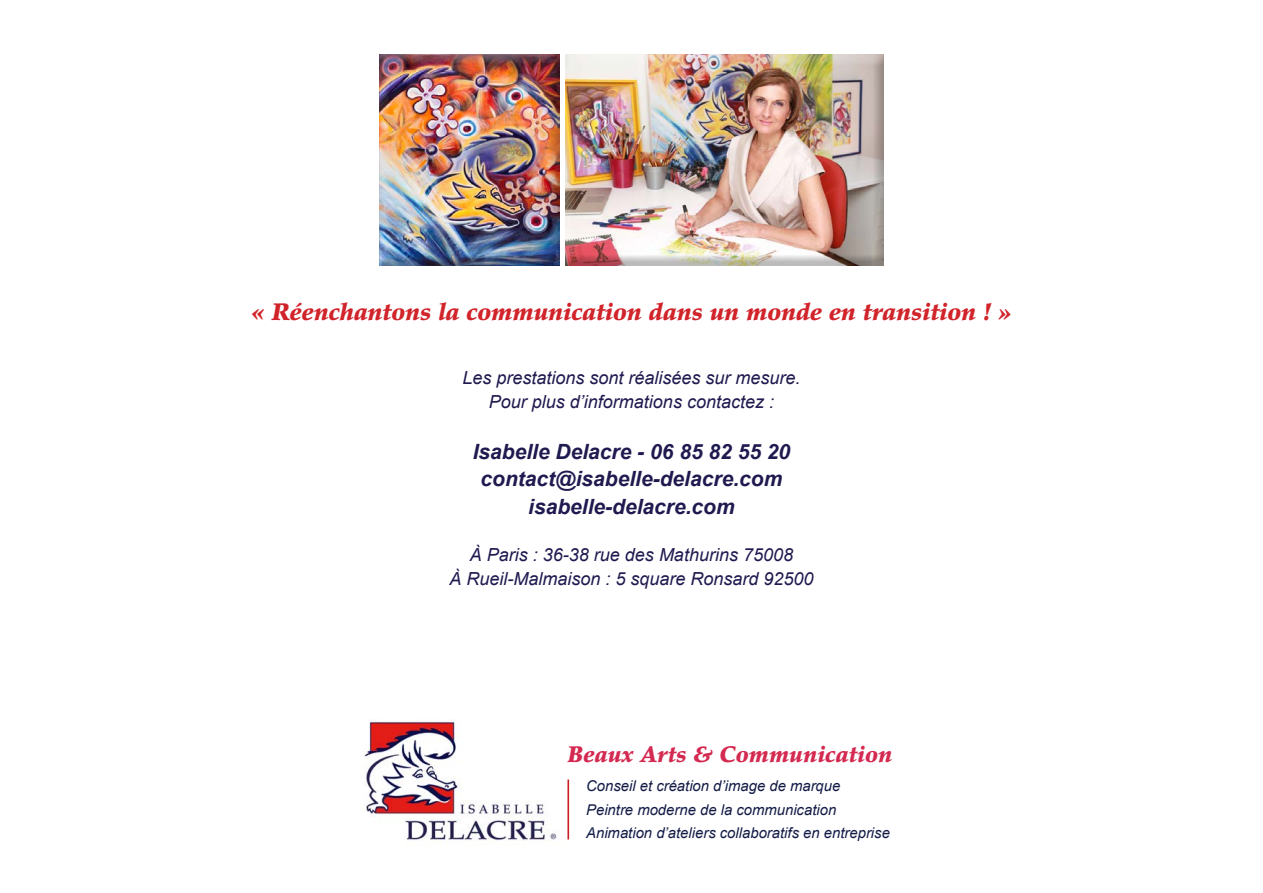
<style>
.page{position:relative;width:1263px;height:893px;background:#fff}
.page>*{position:absolute;margin:0;border:0;box-sizing:border-box;transform-origin:0 0}
.t1{font:italic 900 24px "Palatino";letter-spacing:-.005em;color:#d1232a}
.t2{font:italic 900 22.65px "Palatino";color:#d42950}
.t3{font:italic 700 21px "Arial";color:#1f1a4f}
.t4{font:italic 18px "Arial";color:#1f1a4f}
.t5{font:italic 14.85px "Arial";color:#131b46}
</style>
<div class="page">
<div style="left:564px;top:54px;width:321px;height:213px;background:#231f20;opacity:.3"></div>
<img style="left:364px;top:719px;width:206px;height:124px">
<hr style="left:567px;top:779px;width:2px;height:60px;background:#cb1f26">
<div style="left:378px;top:54px;width:183px;height:213px;background:#231f20;opacity:.3"></div>
<p class="t1" style="left:251px;top:298px;width:763px">« Réenchantons la communication dans un monde en transition ! »</p>
<p class="t4" style="left:462px;top:366px;width:340px">Les prestations sont réalisées sur mesure.</p>
<p class="t4" style="left:489px;top:390px;width:287px">Pour plus d’informations contactez :</p>
<p class="t3" style="left:473px;top:438px;width:319px">Isabelle Delacre - 06 85 82 55 20</p>
<p class="t3" style="left:481px;top:465px;width:303px">contact@isabelle-delacre.com</p>
<p class="t3" style="left:528px;top:492px;width:208px">isabelle-delacre.com</p>
<p class="t4" style="left:470px;top:543px;width:325px">À Paris : 36-38 rue des Mathurins 75008</p>
<p class="t4" style="left:449px;top:567px;width:366px">À Rueil-Malmaison : 5 square Ronsard 92500</p>
<p class="t2" style="left:567px;top:741px;width:326px">Beaux Arts &amp; Communication</p>
<p class="t5" style="left:586px;top:777px;width:256px">Conseil et création d’image de marque</p>
<p class="t5" style="left:586px;top:800px;width:252px">Peintre moderne de la communication</p>
<p class="t5" style="left:586px;top:823px;width:305px">Animation d’ateliers collaboratifs en entreprise</p>
</div>
